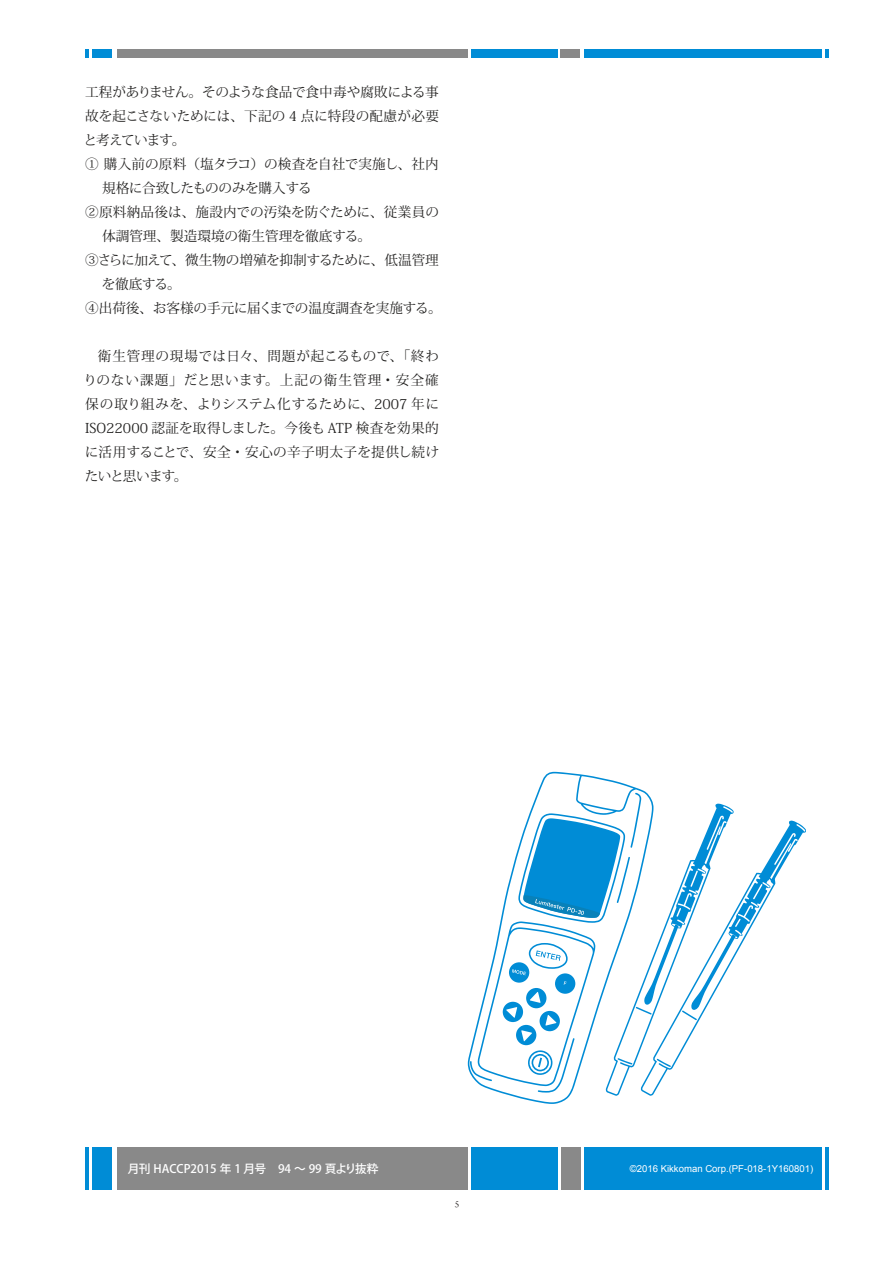
<style>
.page{position:relative;width:893px;height:1263px;background:#fff}
.page>*{position:absolute;margin:0;border:0;box-sizing:border-box;transform-origin:0 0}
.t1{font:13.65px/24px "Koz Min Pro";letter-spacing:-.01em;color:#1f1e1d;text-align:justify}
.t2{font:13.65px "Koz Min Pro";letter-spacing:.015em;color:#1f1e1d}
.t3{font:13.65px "Koz Min Pro";letter-spacing:.01em;color:#1f1e1d}
.t4{font:13.65px "Koz Min Pro";letter-spacing:-.065em;color:#1f1e1d}
.t5{font:500 11.7px "Koz Go Pro";color:#fff}
.t6{font:9.6px "Arial";color:#fff}
.t7{font:9.6px "Arno Pro";color:#3e3a39}
</style>
<div class="page">
<div style="left:117px;top:49px;width:351px;height:8px;background:#898989"></div>
<div style="left:561px;top:49px;width:19px;height:8px;background:#898989"></div>
<div style="left:472px;top:49px;width:86px;height:8px;background:#008cd6"></div>
<div style="left:93px;top:49px;width:19px;height:8px;background:#008cd6"></div>
<div style="left:584px;top:49px;width:237px;height:8px;background:#008cd6"></div>
<svg style="left:85px;top:49px;width:4px;height:8px"></svg>
<svg style="left:825px;top:49px;width:4px;height:8px"></svg>
<div style="left:117px;top:1147px;width:351px;height:42px;background:#898989"></div>
<div style="left:561px;top:1147px;width:19px;height:42px;background:#898989"></div>
<div style="left:472px;top:1147px;width:86px;height:42px;background:#008cd6"></div>
<div style="left:93px;top:1147px;width:19px;height:42px;background:#008cd6"></div>
<div style="left:584px;top:1147px;width:237px;height:42px;background:#008cd6"></div>
<hr style="left:85px;top:1147px;width:4px;height:42px;background:#008cd6">
<hr style="left:825px;top:1147px;width:4px;height:42px;background:#008cd6">
<svg style="left:468px;top:772px;width:179px;height:331px"></svg>
<svg style="left:470px;top:793px;width:335px;height:303px"></svg>
<p class="t1" style="left:85px;top:80px;width:355px">工程がありません。そのような食品で食中毒や腐敗による事</p>
<p class="t2" style="left:85px;top:106px;width:355px">故を起こさないためには、下記の 4 点に特段の配慮が必要</p>
<p class="t4" style="left:84px;top:130px;width:103px">と考えています。</p>
<p class="t1" style="left:85px;top:151px;width:355px">① 購入前の原料（塩タラコ）の検査を自社で実施し、社内</p>
<p class="t1" style="left:102px;top:175px;width:211px">規格に合致したもののみを購入する</p>
<p class="t3" style="left:85px;top:202px;width:355px">②原料納品後は、施設内での汚染を防ぐために、従業員の</p>
<p class="t1" style="left:102px;top:223px;width:270px">体調管理、製造環境の衛生管理を徹底する。</p>
<p class="t1" style="left:85px;top:247px;width:355px">③さらに加えて、微生物の増殖を抑制するために、低温管理</p>
<p class="t1" style="left:102px;top:271px;width:81px">を徹底する。</p>
<p class="t1" style="left:85px;top:295px;width:358px">④出荷後、お客様の手元に届くまでの温度調査を実施する。</p>
<p class="t1" style="left:84px;top:343px;width:357px;text-indent:14px">衛生管理の現場では日々、問題が起こるもので、「終わりのない課題」だと思います。上記の衛生管理・安全確保の取り組みを、よりシステム化するために、2007 年にISO22000 認証を取得しました。今後も ATP 検査を効果的に活用することで、安全・安心の辛子明太子を提供し続けたいと思います。</p>
<p class="t5" style="left:128px;top:1161px;width:252px">月刊 HACCP2015 年 1 月号　94 ～ 99 頁より抜粋</p>
<p class="t6" style="left:630px;top:1162px;width:185px">©2016 Kikkoman Corp.(PF-018-1Y160801)</p>
<p class="t7" style="left:455px;top:1198px;width:6px">5</p>
</div>
